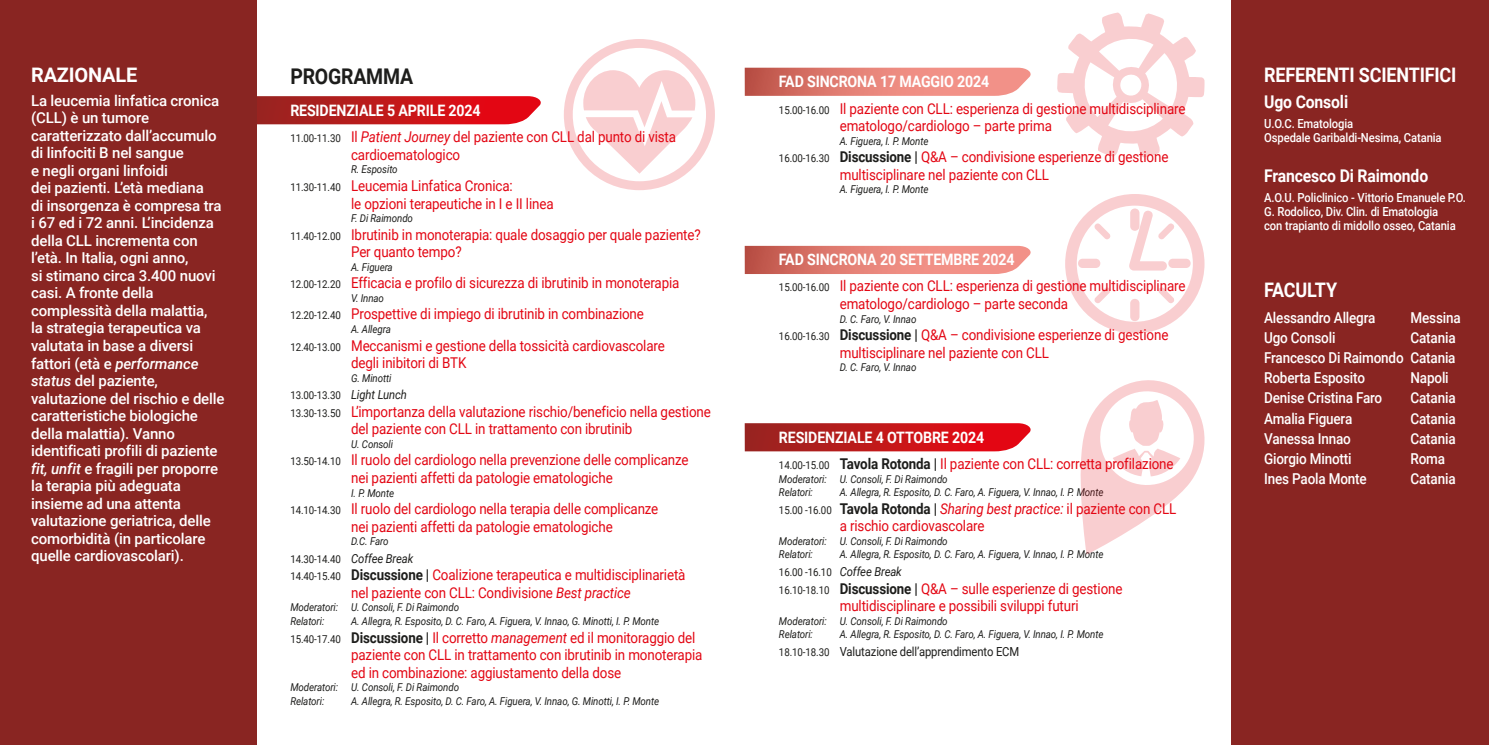
<style>
.page{position:relative;width:1489px;height:745px;background:#fff}
.page>*{position:absolute;margin:0;border:0;box-sizing:border-box;transform-origin:0 0}
.t1{font:700 21.62px "Roboto";letter-spacing:-.01em;color:#1d1d1b;scale:.9 1}
.t2{font:700 20px "Roboto";letter-spacing:-.01em;color:#fff;scale:.9 1}
.t3{font:700 20px "Roboto";letter-spacing:-.01em;color:#fff}
.t4{font:700 17.5px "Roboto";letter-spacing:-.01em;color:#fff;scale:.9 1}
.t5{font:700 15.75px "Roboto";letter-spacing:-.01em;color:#fff;scale:.9 1}
.t6{font:500 15px/17.5px "Roboto";letter-spacing:-.01em;color:#fff}
.t7{font:500 15px/20px "Roboto";letter-spacing:-.01em;color:#fff;text-align:justify;scale:.9 1}
.t8{font:14.88px/17.5px "Roboto";letter-spacing:-.01em;color:#e30613;scale:.9 1}
.t9{font:500 12.5px/13.8px "Roboto";letter-spacing:-.01em;color:#fff;scale:.9 1}
.t10{font:12.5px "Roboto";letter-spacing:-.01em;color:#1d1d1b;scale:.9 1}
.t11{font:italic 10.75px/13.5px "Roboto";letter-spacing:-.01em;color:#1d1d1b;scale:.9 1}
.t12{font:10.75px/17.5px "Roboto";letter-spacing:-.01em;color:#1d1d1b;scale:.9 1}
.s1{font-style:italic}
.s2{font-size:10.75px;color:#1d1d1b}
.s3{font-style:italic;font-size:12.5px}
.s4{font-weight:700;color:#1d1d1b}
.s5{font-style:normal}
.s6{font-size:12.5px}
.s7{font-size:10.75px}
</style>
<div class="page">
<svg style="left:257px;top:96px;width:284px;height:28px;background:#c51e21"></svg>
<svg style="left:744px;top:423px;width:287px;height:28px;background:#c41f22"></svg>
<svg style="left:744px;top:68px;width:287px;height:28px;background:#e4847a"></svg>
<svg style="left:744px;top:246px;width:287px;height:28px;background:#e38379"></svg>
<svg style="left:1057px;top:12px;width:147px;height:145px"></svg>
<svg style="left:1080px;top:380px;width:124px;height:174px"></svg>
<svg style="left:1065px;top:194px;width:139px;height:139px"></svg>
<div style="left:0;top:0;width:257px;height:744px;background:#892522"></div>
<div style="left:1230px;top:0;width:258px;height:744px;background:#892522"></div>
<svg style="left:564px;top:39px;width:151px;height:151px"></svg>
<h2 class="t3" style="left:31px;top:61px;width:108px">RAZIONALE</h2>
<p class="t6" style="left:31px;top:91px;width:195px">La leucemia linfatica cronica (CLL) è un tumore caratterizzato dall’accumulo di linfociti B nel sangue<br>e negli organi linfoidi<br>dei pazienti. L’età mediana<br>di insorgenza è compresa tra i 67 ed i 72 anni. L’incidenza della CLL incrementa con l’età. In Italia, ogni anno,<br>si stimano circa 3.400 nuovi casi. A fronte della complessità della malattia,<br>la strategia terapeutica va valutata in base a diversi fattori (età e <span class="s1">performance status</span> del paziente, valutazione del rischio e delle caratteristiche biologiche della malattia). Vanno identificati profili di paziente <span class="s1">fit, unfit</span> e fragili per proporre la terapia più adeguata insieme ad una attenta valutazione geriatrica, delle comorbidità (in particolare quelle cardiovascolari).</p>
<h1 class="t1" style="left:290px;top:61px;width:138px">PROGRAMMA</h1>
<p class="t5" style="left:290px;top:99px;width:213px">RESIDENZIALE 5 APRILE 2024</p>
<p class="t8" style="left:351px;top:128px;width:362px;text-indent:-61px"><span class="s2">11.00-11.30</span> Il <span class="s1">Patient Journey</span> del paziente con CLL dal punto di vista cardioematologico</p>
<p class="t11" style="left:351px;top:162px;width:53px">R. Esposito</p>
<p class="t8" style="left:351px;top:176px;width:226px;text-indent:-61px"><span class="s2">11.30-11.40</span> Leucemia Linfatica Cronica:<br>le opzioni terapeutiche in I e II linea</p>
<p class="t11" style="left:351px;top:211px;width:70px">F. Di Raimondo</p>
<p class="t8" style="left:351px;top:225px;width:390px;text-indent:-61px"><span class="s2">11.40-12.00</span> Ibrutinib in monoterapia: quale dosaggio per quale paziente?<br>Per quanto tempo?</p>
<p class="t11" style="left:351px;top:260px;width:48px">A. Figuera</p>
<p class="t8" style="left:290px;top:273px;width:434px"><span class="s2">12.00-12.20</span> Efficacia e profilo di sicurezza di ibrutinib in monoterapia</p>
<p class="t11" style="left:351px;top:291px;width:38px">V. Innao</p>
<p class="t8" style="left:290px;top:304px;width:394px"><span class="s2">12.20-12.40</span> Prospettive di impiego di ibrutinib in combinazione</p>
<p class="t11" style="left:351px;top:322px;width:46px">A. Allegra</p>
<p class="t8" style="left:351px;top:336px;width:350px;text-indent:-61px"><span class="s2">12.40-13.00</span> Meccanismi e gestione della tossicità cardiovascolare degli inibitori di BTK</p>
<p class="t12" style="left:290px;top:368px;width:131px;text-indent:61px"><span class="s1">G. Minotti<br></span>13.00-13.30 <span class="s3">Light Lunch</span></p>
<p class="t8" style="left:351px;top:402px;width:401px;text-indent:-61px"><span class="s2">13.30-13.50</span> L’importanza della valutazione rischio/beneficio nella gestione del paziente con CLL in trattamento con ibrutinib</p>
<p class="t11" style="left:351px;top:436px;width:48px">U. Consoli</p>
<p class="t8" style="left:351px;top:450px;width:376px;text-indent:-61px"><span class="s2">13.50-14.10</span> Il ruolo del cardiologo nella prevenzione delle complicanze nei pazienti affetti da patologie ematologiche</p>
<p class="t11" style="left:351px;top:485px;width:49px">I. P. Monte</p>
<p class="t8" style="left:351px;top:499px;width:343px;text-indent:-61px"><span class="s2">14.10-14.30</span> Il ruolo del cardiologo nella terapia delle complicanze nei pazienti affetti da patologie ematologiche</p>
<p class="t12" style="left:290px;top:532px;width:138px;text-indent:61px"><span class="s1">D.C. Faro<br></span>14.30-14.40 <span class="s3">Coffee Break</span></p>
<p class="t8" style="left:290px;top:565px;width:440px;text-align:center"><span class="s2">14.40-15.40</span> <span class="s4">Discussione |</span> Coalizione terapeutica e multidisciplinarietà nel paziente con CLL: Condivisione <span class="s1">Best practice</span></p>
<p class="t11" style="left:290px;top:600px;width:189px">Moderatori: U. Consoli, F. Di Raimondo<br>Relatori:</p>
<p class="t11" style="left:351px;top:613px;width:344px">A. Allegra, R. Esposito, D. C. Faro, A. Figuera, V. Innao, G. Minotti, I. P. Monte</p>
<p class="t8" style="left:351px;top:627px;width:392px;text-indent:-61px"><span class="s2">15.40-17.40</span> <span class="s4">Discussione |</span> Il corretto <span class="s1">management</span> ed il monitoraggio del paziente con CLL in trattamento con ibrutinib in monoterapia ed in combinazione: aggiustamento della dose</p>
<p class="t11" style="left:290px;top:679px;width:189px">Moderatori: U. Consoli, F. Di Raimondo<br>Relatori:</p>
<p class="t11" style="left:351px;top:693px;width:344px">A. Allegra, R. Esposito, D. C. Faro, A. Figuera, V. Innao, G. Minotti, I. P. Monte</p>
<p class="t5" style="left:779px;top:71px;width:235px">FAD SINCRONA 17 MAGGIO 2024</p>
<p class="t8" style="left:839px;top:99px;width:385px;text-indent:-61px"><span class="s2">15.00-16.00</span> Il paziente con CLL: esperienza di gestione multidisciplinare ematologo/cardiologo – parte prima</p>
<p class="t11" style="left:839px;top:134px;width:100px">A. Figuera, I. P. Monte</p>
<p class="t8" style="left:839px;top:148px;width:367px;text-indent:-61px"><span class="s2">16.00-16.30</span> <span class="s4">Discussione |</span> Q&amp;A – condivisione esperienze di gestione multisciplinare nel paziente con CLL</p>
<p class="t11" style="left:839px;top:182px;width:100px">A. Figuera, I. P. Monte</p>
<p class="t5" style="left:779px;top:248px;width:263px">FAD SINCRONA 20 SETTEMBRE 2024</p>
<p class="t8" style="left:839px;top:276px;width:385px;text-indent:-61px"><span class="s2">15.00-16.00</span> Il paziente con CLL: esperienza di gestione multidisciplinare ematologo/cardiologo – parte seconda</p>
<p class="t11" style="left:839px;top:311px;width:87px">D. C. Faro, V. Innao</p>
<p class="t8" style="left:839px;top:325px;width:367px;text-indent:-61px"><span class="s2">16.00-16.30</span> <span class="s4">Discussione |</span> Q&amp;A – condivisione esperienze di gestione multisciplinare nel paziente con CLL</p>
<p class="t11" style="left:839px;top:360px;width:87px">D. C. Faro, V. Innao</p>
<p class="t5" style="left:779px;top:426px;width:229px">RESIDENZIALE 4 OTTOBRE 2024</p>
<p class="t8" style="left:779px;top:454px;width:440px"><span class="s2">14.00-15.00</span> <span class="s4">Tavola Rotonda |</span> Il paziente con CLL: corretta profilazione</p>
<p class="t11" style="left:779px;top:471px;width:189px">Moderatori: U. Consoli, F. Di Raimondo<br>Relatori:</p>
<p class="t11" style="left:839px;top:485px;width:294px">A. Allegra, R. Esposito, D. C. Faro, A. Figuera, V. Innao, I. P. Monte</p>
<p class="t8" style="left:839px;top:499px;width:375px;text-indent:-61px"><span class="s2">15.00 -16.00</span> <span class="s4">Tavola Rotonda |</span> <span class="s1">Sharing best practice:</span> il paziente con CLL a rischio cardiovascolare</p>
<p class="t11" style="left:779px;top:533px;width:189px">Moderatori: U. Consoli, F. Di Raimondo<br>Relatori:</p>
<p class="t11" style="left:779px;top:545px;width:362px;line-height:17.5px;text-indent:61px">A. Allegra, R. Esposito, D. C. Faro, A. Figuera, V. Innao, I. P. Monte<br><span class="s5">16.00 -16.10</span> <span class="s6">Coffee Break</span></p>
<p class="t8" style="left:839px;top:578px;width:315px;text-indent:-61px"><span class="s2">16.10-18.10</span> <span class="s4">Discussione |</span> Q&amp;A – sulle esperienze di gestione multidisciplinare e possibili sviluppi futuri</p>
<p class="t11" style="left:779px;top:613px;width:189px">Moderatori: U. Consoli, F. Di Raimondo<br>Relatori:</p>
<p class="t11" style="left:839px;top:626px;width:294px">A. Allegra, R. Esposito, D. C. Faro, A. Figuera, V. Innao, I. P. Monte</p>
<p class="t10" style="left:779px;top:642px;width:268px"><span class="s7">18.10-18.30</span> Valutazione dell’apprendimento ECM</p>
<h2 class="t2" style="left:1263px;top:61px;width:215px">REFERENTI SCIENTIFICI</h2>
<p class="t4" style="left:1263px;top:90px;width:95px">Ugo Consoli</p>
<p class="t9" style="left:1263px;top:116px;width:199px">U.O.C. Ematologia<br>Ospedale Garibaldi-Nesima, Catania</p>
<p class="t4" style="left:1263px;top:163px;width:184px">Francesco Di Raimondo</p>
<p class="t9" style="left:1263px;top:190px;width:226px">A.O.U. Policlinico - Vittorio Emanuele P.O.<br>G. Rodolico, Div. Clin. di Ematologia<br>con trapianto di midollo osseo, Catania</p>
<h2 class="t2" style="left:1263px;top:276px;width:83px">FACULTY</h2>
<p class="t7" style="left:1263px;top:307px;width:125px">Alessandro Allegra</p>
<p class="t7" style="left:1410px;top:307px;width:57px">Messina</p>
<p class="t7" style="left:1263px;top:327px;width:81px">Ugo Consoli</p>
<p class="t7" style="left:1263px;top:327px;width:214px;text-indent:146px">Catania Francesco Di Raimondo Catania Roberta Esposito</p>
<p class="t7" style="left:1410px;top:367px;width:44px">Napoli</p>
<p class="t7" style="left:1263px;top:387px;width:133px">Denise Cristina Faro</p>
<p class="t7" style="left:1410px;top:387px;width:52px">Catania</p>
<p class="t7" style="left:1263px;top:407px;width:99px">Amalia Figuera</p>
<p class="t7" style="left:1410px;top:407px;width:52px">Catania</p>
<p class="t7" style="left:1263px;top:427px;width:98px">Vanessa Innao</p>
<p class="t7" style="left:1410px;top:427px;width:52px">Catania</p>
<p class="t7" style="left:1263px;top:447px;width:99px">Giorgio Minotti</p>
<p class="t7" style="left:1410px;top:447px;width:40px">Roma</p>
<p class="t7" style="left:1263px;top:467px;width:116px">Ines Paola Monte</p>
<p class="t7" style="left:1410px;top:467px;width:52px">Catania</p>
</div>
